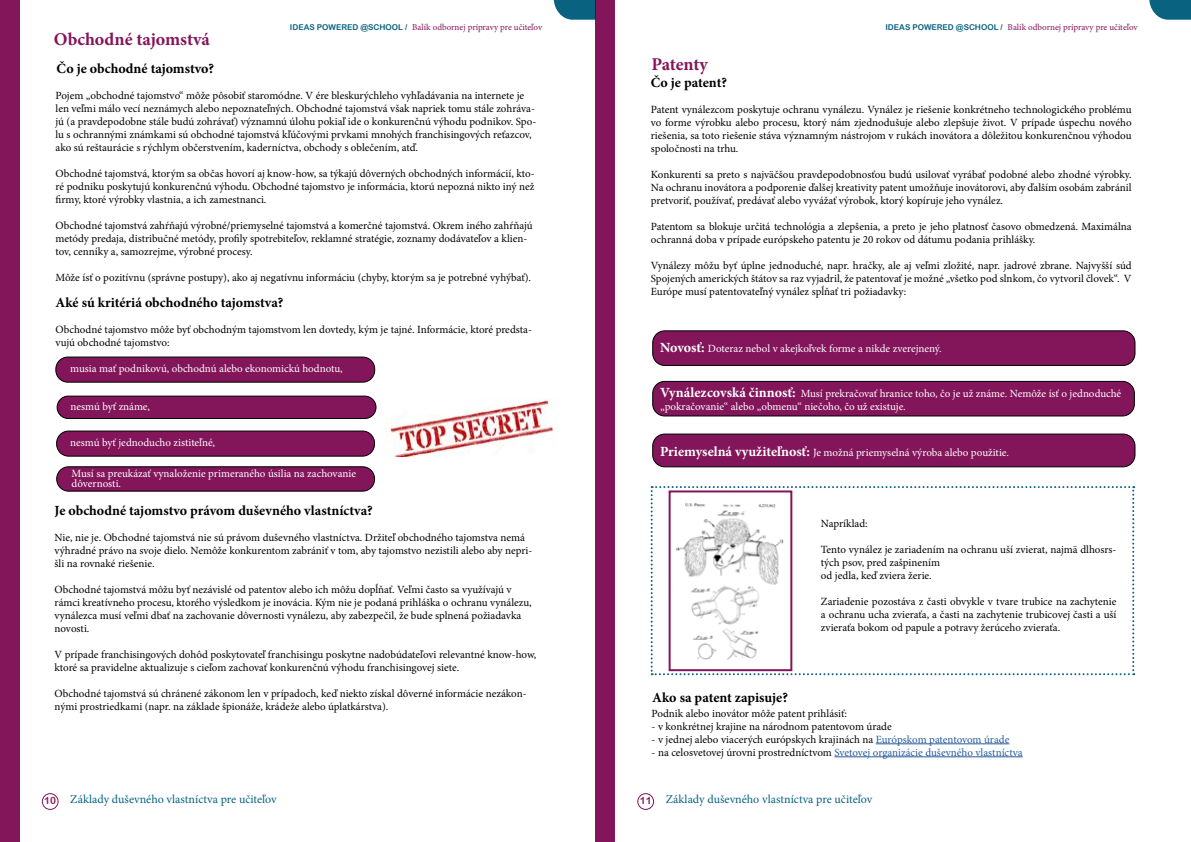
<style>
.page{position:relative;width:1191px;height:842px;background:#fff}
.page>*{position:absolute;margin:0;border:0;box-sizing:border-box;transform-origin:0 0}
.t1{font:700 18px "Minion Pro";color:#83155b}
.t2{font:700 14px "Minion Pro";color:#000}
.t3{font:12px "Minion Pro";color:#096280}
.t4{font:11px/13px "Minion Pro";color:#000}
.t5{font:11px/10px "Minion Pro";color:#fff}
.t6{font:11px "Minion Pro";color:#275b9b}
.t7{font:9px "Minion Pro";color:#83155b}
.s1{font-family:"Arial Rounded MT Bold";font-size:8px;color:#096280}
.s2{font-weight:700;font-size:14px}
.s3{color:#275b9b}
.s4{color:#000}
</style>
<div class="page">
<div style="left:42px;top:793px;width:17px;height:17px;border:1px solid #83155b;border-radius:50%"></div>
<div style="left:637px;top:793px;width:17px;height:17px;border:1px solid #83155b;border-radius:50%"></div>
<svg style="left:553px;top:0;width:42px;height:20px"></svg>
<svg style="left:1149px;top:0;width:42px;height:20px"></svg>
<div style="left:0;top:0;width:20px;height:842px;background:#83155b"></div>
<div style="left:57px;top:467px;width:317px;height:24px;background:#83155b;border-radius:12px"></div>
<div style="left:56px;top:466px;width:319px;height:26px;border:1px solid #000;border-radius:12px"></div>
<div style="left:56px;top:357px;width:319px;height:25px;background:#83155b;border-radius:12px"></div>
<div style="left:55px;top:357px;width:320px;height:26px;border:1px solid #000;border-radius:12px"></div>
<div style="left:57px;top:396px;width:319px;height:22px;background:#83155b;border-radius:11px"></div>
<div style="left:57px;top:396px;width:319px;height:23px;border:1px solid #000;border-radius:11px"></div>
<div style="left:57px;top:431px;width:317px;height:25px;background:#83155b;border-radius:12px"></div>
<div style="left:56px;top:431px;width:319px;height:26px;border:1px solid #000;border-radius:12px"></div>
<svg style="left:650px;top:486px;width:484px;height:189px"></svg>
<hr style="left:875px;top:743px;width:134px;height:1px;background:#275b9b">
<hr style="left:834px;top:756px;width:188px;height:1px;background:#275b9b">
<div style="left:652px;top:331px;width:483px;height:34px;background:#83155b;border-radius:12px"></div>
<div style="left:652px;top:330px;width:483px;height:36px;border:1px solid #000;border-radius:12px"></div>
<div style="left:652px;top:381px;width:482px;height:35px;background:#83155b;border-radius:12px"></div>
<div style="left:652px;top:381px;width:482px;height:35px;border:1px solid #000;border-radius:12px"></div>
<div style="left:652px;top:434px;width:483px;height:33px;background:#83155b;border-radius:12px"></div>
<div style="left:652px;top:434px;width:483px;height:33px;border:1px solid #000;border-radius:12px"></div>
<div style="left:595px;top:0;width:20px;height:842px;background:#83155b"></div>
<img style="left:671px;top:493px;width:118px;height:175px">
<div style="left:668px;top:490px;width:124px;height:181px;border:2px solid #83155b"></div>
<img style="left:385px;top:399px;width:169px;height:57px">
<p class="t7" style="left:290px;top:21px;width:254px"><span class="s1">IDEAS POWERED @SCHOOL /</span> Balík odbornej prípravy pre učiteľov</p>
<p class="t7" style="left:885px;top:21px;width:254px"><span class="s1">IDEAS POWERED @SCHOOL /</span> Balík odbornej prípravy pre učiteľov</p>
<h1 class="t1" style="left:54px;top:26px;width:158px">Obchodné tajomstvá</h1>
<p class="t2" style="left:57px;top:59px;width:159px">Čo je obchodné tajomstvo?</p>
<p class="t4" style="left:56px;top:89px;width:482px">Pojem „obchodné tajomstvo“ môže pôsobiť staromódne. V ére bleskurýchleho vyhľadávania na internete je len veľmi málo vecí neznámych alebo nepoznateľných. Obchodné tajomstvá však napriek tomu stále zohráva&shy;jú (a pravdepodobne stále budú zohrávať) významnú úlohu pokiaľ ide o konkurenčnú výhodu podnikov. Spo&shy;lu s ochrannými známkami sú obchodné tajomstvá kľúčovými prvkami mnohých franchisingových reťazcov, ako sú reštaurácie s rýchlym občerstvením, kaderníctva, obchody s oblečením, atď.</p>
<p class="t4" style="left:56px;top:167px;width:480px;text-align:justify">Obchodné tajomstvá, ktorým sa občas hovorí aj know-how, sa týkajú dôverných obchodných informácií, kto&shy;ré podniku poskytujú konkurenčnú výhodu. Obchodné tajomstvo je informácia, ktorú nepozná nikto iný než firmy, ktoré výrobky vlastnia, a ich zamestnanci.</p>
<p class="t4" style="left:56px;top:219px;width:478px">Obchodné tajomstvá zahŕňajú výrobné/priemyselné tajomstvá a komerčné tajomstvá. Okrem iného zahŕňajú metódy predaja, distribučné metódy, profily spotrebiteľov, reklamné stratégie, zoznamy dodávateľov a klien&shy;tov, cenníky a, samozrejme, výrobné procesy.</p>
<p class="t4" style="left:56px;top:271px;width:477px">Môže ísť o pozitívnu (správne postupy), ako aj negatívnu informáciu (chyby, ktorým sa je potrebné vyhýbať).</p>
<p class="t2" style="left:56px;top:293px;width:229px">Aké sú kritériá obchodného tajomstva?</p>
<p class="t4" style="left:56px;top:323px;width:478px">Obchodné tajomstvo môže byť obchodným tajomstvom len dovtedy, kým je tajné. Informácie, ktoré predsta&shy;vujú obchodné tajomstvo:</p>
<h1 class="t1" style="left:651px;top:52px;width:58px">Patenty</h1>
<p class="t2" style="left:651px;top:72px;width:78px">Čo je patent?</p>
<p class="t4" style="left:651px;top:103px;width:482px;text-align:justify">Patent vynálezcom poskytuje ochranu vynálezu. Vynález je riešenie konkrétneho technologického problému vo forme výrobku alebo procesu, ktorý nám zjednodušuje alebo zlepšuje život. V prípade úspechu nového riešenia, sa toto riešenie stáva významným nástrojom v rukách inovátora a dôležitou konkurenčnou výhodou spoločnosti na trhu.</p>
<p class="t4" style="left:651px;top:168px;width:482px;text-align:justify">Konkurenti sa preto s najväčšou pravdepodobnosťou budú usilovať vyrábať podobné alebo zhodné výrobky.<br>Na ochranu inovátora a podporenie ďalšej kreativity patent umožňuje inovátorovi, aby ďalším osobám zabránil pretvoriť, používať, predávať alebo vyvážať výrobok, ktorý kopíruje jeho vynález.</p>
<p class="t4" style="left:651px;top:220px;width:482px">Patentom sa blokuje určitá technológia a zlepšenia, a preto je jeho platnosť časovo obmedzená. Maximálna ochranná doba v prípade európskeho patentu je 20 rokov od dátumu podania prihlášky.</p>
<p class="t4" style="left:651px;top:259px;width:482px;text-align:justify">Vynálezy môžu byť úplne jednoduché, napr. hračky, ale aj veľmi zložité, napr. jadrové zbrane. Najvyšší súd Spojených amerických štátov sa raz vyjadril, že patentovať je možné „všetko pod slnkom, čo vytvoril človek“. V Európe musí patentovateľný vynález spĺňať tri požiadavky:</p>
<p class="t5" style="left:660px;top:344px;width:283px"><span class="s2">Novosť:</span> Doteraz nebol v akejkoľvek forme a nikde zverejnený.</p>
<p class="t5" style="left:70px;top:363px;width:274px">musia mať podnikovú, obchodnú alebo ekonomickú hodnotu,</p>
<p class="t5" style="left:71px;top:402px;width:81px">nesmú byť známe,</p>
<p class="t5" style="left:70px;top:438px;width:146px">nesmú byť jednoducho zistiteľné,</p>
<p class="t5" style="left:72px;top:469px;width:286px">Musí sa preukázať vynaloženie primeraného úsilia na zachovanie dôvernosti.</p>
<p class="t2" style="left:55px;top:501px;width:320px">Je obchodné tajomstvo právom duševného vlastníctva?</p>
<p class="t4" style="left:55px;top:531px;width:479px">Nie, nie je. Obchodné tajomstvá nie sú právom duševného vlastníctva. Držiteľ obchodného tajomstva nemá výhradné právo na svoje dielo. Nemôže konkurentom zabrániť v tom, aby tajomstvo nezistili alebo aby nepri&shy;šli na rovnaké riešenie.</p>
<p class="t4" style="left:55px;top:583px;width:479px">Obchodné tajomstvá môžu byť nezávislé od patentov alebo ich môžu dopĺňať. Veľmi často sa využívajú v rámci kreatívneho procesu, ktorého výsledkom je inovácia. Kým nie je podaná prihláška o ochranu vynálezu, vynálezca musí veľmi dbať na zachovanie dôvernosti vynálezu, aby zabezpečil, že bude splnená požiadavka novosti.</p>
<p class="t4" style="left:55px;top:648px;width:483px">V prípade franchisingových dohôd poskytovateľ franchisingu poskytne nadobúdateľovi relevantné know-how, ktoré sa pravidelne aktualizuje s cieľom zachovať konkurenčnú výhodu franchisingovej siete.</p>
<p class="t4" style="left:55px;top:687px;width:473px">Obchodné tajomstvá sú chránené zákonom len v prípadoch, keď niekto získal dôverné informácie nezákon&shy;nými prostriedkami (napr. na základe špionáže, krádeže alebo úplatkárstva).</p>
<p class="t5" style="left:660px;top:387px;width:463px;line-height:13px"><span class="s2">Vynálezcovská činnosť:</span> Musí prekračovať hranice toho, čo je už známe. Nemôže ísť o jednoduché „pokračovanie“ alebo „obmenu“ niečoho, čo už existuje.</p>
<p class="t5" style="left:660px;top:447px;width:350px"><span class="s2">Priemyselná využiteľnosť:</span> Je možná priemyselná výroba alebo použitie.</p>
<p class="t4" style="left:821px;top:517px;width:48px">Napríklad:</p>
<p class="t4" style="left:821px;top:543px;width:297px">Tento vynález je zariadením na ochranu uší zvierat, najmä dlhosrs&shy;tých psov, pred zašpinením<br>od jedla, keď zviera žerie.</p>
<p class="t4" style="left:821px;top:595px;width:297px;text-align:justify">Zariadenie pozostáva z časti obvykle v tvare trubice na zachytenie a ochranu ucha zvieraťa, a časti na zachytenie trubicovej časti a uší zvieraťa bokom od papule a potravy žerúceho zvieraťa.</p>
<p class="t2" style="left:652px;top:688px;width:137px">Ako sa patent zapisuje?</p>
<p class="t4" style="left:651px;top:707px;width:197px">Podnik alebo inovátor môže patent prihlásiť:</p>
<p class="t4" style="left:651px;top:720px;width:242px">- v konkrétnej krajine na národnom patentovom úrade</p>
<p class="t4" style="left:651px;top:733px;width:359px">- v jednej alebo viacerých európskych krajinách na <span class="s3">Európskom patentovom úrade</span></p>
<p class="t6" style="left:651px;top:745px;width:372px"><span class="s4">- na celosvetovej úrovni prostredníctvom</span> Svetovej organizácie duševného vlastníctva</p>
<p class="t3" style="left:44px;top:791px;width:234px"><sub>10</sub> Základy duševného vlastníctva pre učiteľov</p>
<p class="t3" style="left:640px;top:791px;width:234px"><sub>11</sub> Základy duševného vlastníctva pre učiteľov</p>
</div>
